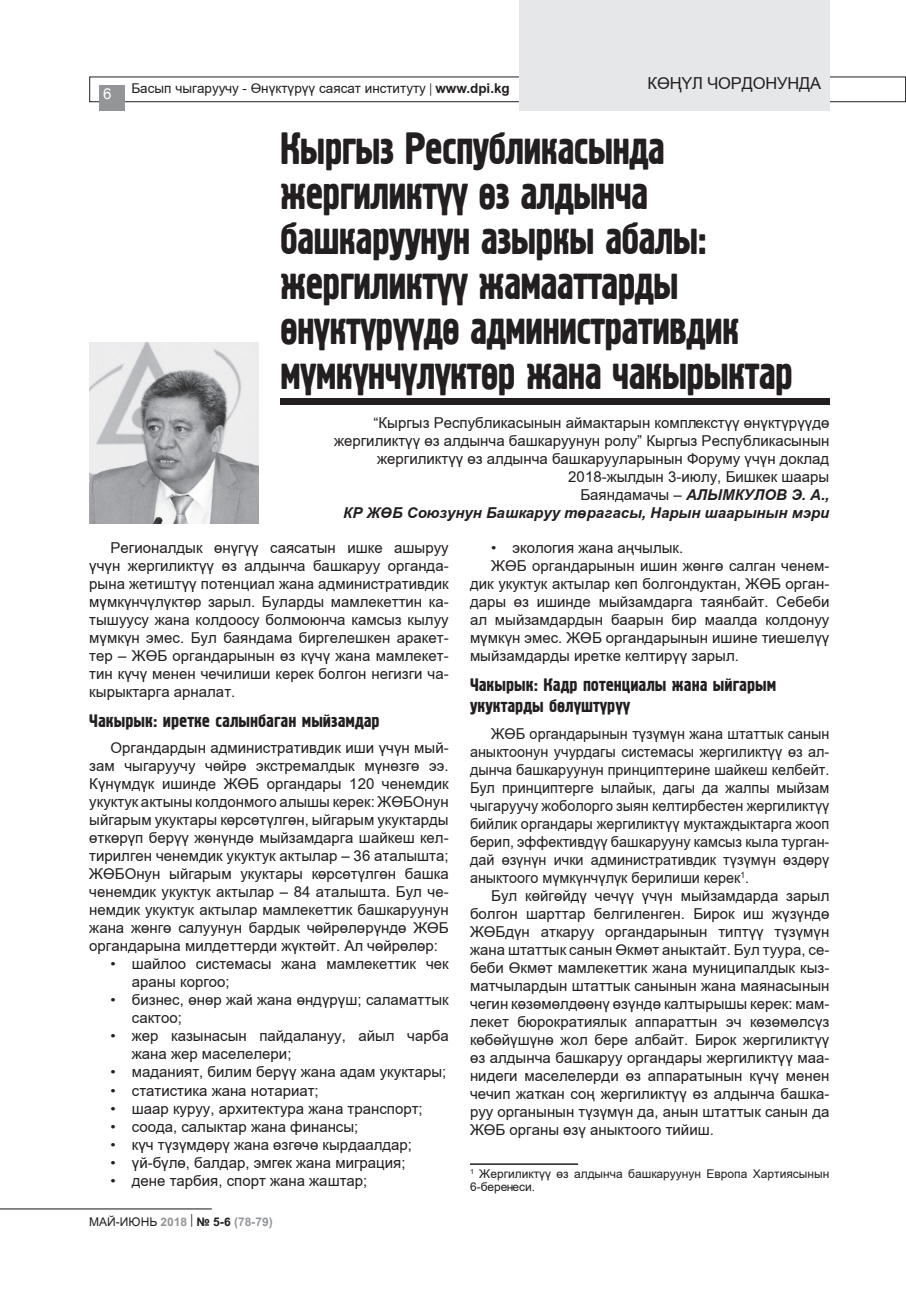
<style>
.page{position:relative;width:906px;height:1289px;background:#fff}
.page>*{position:absolute;margin:0;border:0;box-sizing:border-box;transform-origin:0 0}
.t1{font:45px/45px "KS Hermes";letter-spacing:-.02em;color:#231f20;scale:.88 1}
.t2{font:18px/21.6px "KS Hermes";color:#231f20}
.t3{font:16.5px "Arial KZ";letter-spacing:-.01em;color:#231f20}
.t4{font:15px/18px "Arial KZ";color:#231f20;text-align:justify}
.t5{font:15px/18px "Arial KZ";color:#231f20;text-align:justify;scale:.96 1}
.t6{font:italic 15px/18px "Arial KZ Bold";color:#231f20;text-align:right}
.t7{font:15px "Arial";color:#fff}
.t8{font:13.5px "Arial KZ";color:#231f20}
.t9{font:12px/13.5px "Arial KZ";color:#231f20}
.t10{font:700 12px "Arial";color:#939598}
.s1{font-family:"Arial KZ Bold"}
.s2{font-family:"Arial KZ";font-style:normal}
.s3{font-weight:400;color:#231f20}
.s4{font-weight:400;font-size:13.5px;color:#231f20}
.s5{color:#231f20}
</style>
<div class="page">
<div style="left:89px;top:77px;width:817px;height:25px;border:1px solid #231f20"></div>
<div style="left:99px;top:85px;width:25px;height:26px;background:#939598"></div>
<div style="left:519px;top:0;width:310px;height:111px;background:#e6e7e9"></div>
<hr style="left:0;top:1208px;width:212px;height:1px;background:#636366">
<div style="left:280px;top:398px;width:550px;height:7px;background:#231f20"></div>
<hr style="left:470px;top:1163px;width:108px;height:1px;background:#231f20">
<img style="left:89px;top:342px;width:169px;height:181px">
<p class="t7" style="left:103px;top:85px;width:10px">6</p>
<p class="t8" style="left:131px;top:79px;width:380px">Басып чыгаруучу - Өнүктүрүү саясат институту | <span class="s1">www.dpi.kg</span></p>
<p class="t3" style="left:647px;top:71px;width:175px">КӨҢҮЛ ЧОРДОНУНДА</p>
<h1 class="t1" style="left:280px;top:128px;width:584px">Кыргыз Республикасында жергиликт== ёз алдынча башкаруунун азыркы абалы: жергиликт== жамааттарды ён=кт=р==дё административдик м=мк=нч=л=ктёр жана чакырыктар</h1>
<p class="t4" style="left:334px;top:413px;width:497px;text-align:right">“Кыргыз Республикасынын аймактарын комплекстүү өнүктүрүүдө жергиликтүү өз алдынча башкаруунун ролу” Кыргыз Республикасынын жергиликтүү өз алдынча башкарууларынын Форуму үчүн доклад 2018-жылдын 3-июлу, Бишкек шаары</p>
<p class="t6" style="left:343px;top:485px;width:488px"><span class="s2">Баяндамачы –</span> АЛЫМКУЛОВ Э. А.,<br>КР ЖӨБ Союзунун Башкаруу төрагасы, Нарын шаарынын мэри</p>
<p class="t4" style="left:89px;top:538px;width:361px;text-indent:21px">Регионалдык өнүгүү саясатын ишке ашыруу үчүн жергиликтүү өз алдынча башкаруу органда&shy;рына жетиштүү потенциал жана административдик мүмкүнчүлүктөр зарыл. Буларды мамлекеттин ка&shy;тышуусу жана колдоосу болмоюнча камсыз кылуу мүмкүн эмес. Бул баяндама биргелешкен аракет&shy;тер – ЖӨБ органдарынын өз күчү жана мамлекет&shy;тин күчү менен чечилиши керек болгон негизги ча&shy;кырыктарга арналат.</p>
<p class="t2" style="left:89px;top:710px;width:292px">Чакырык: иретке салынбаган мыйзамдар</p>
<p class="t4" style="left:89px;top:739px;width:361px;text-indent:21px">Органдардын административдик иши үчүн мый&shy;зам чыгаруучу чөйрө экстремалдык мүнөзгө ээ.<br>Күнүмдүк ишинде ЖӨБ органдары 120 ченемдик укуктук актыны колдонмого алышы керек: ЖӨБОнун ыйгарым укуктары көрсөтүлгөн, ыйгарым укуктарды өткөрүп берүү жөнүндө мыйзамдарга шайкеш кел&shy;тирилген ченемдик укуктук актылар – 36 аталышта; ЖӨБОнун ыйгарым укуктары көрсөтүлгөн башка ченемдик укуктук актылар – 84 аталышта. Бул че&shy;немдик укуктук актылар мамлекеттик башкаруунун жана жөнгө салуунун бардык чөйрөлөрүндө ЖӨБ органдарына милдеттерди жүктөйт. Ал чөйрөлөр:</p>
<p class="t4" style="left:132px;top:955px;width:318px;text-indent:-21px">• шайлоо системасы жана мамлекеттик чек араны коргоо;</p>
<p class="t4" style="left:132px;top:991px;width:318px;text-indent:-21px">• бизнес, өнөр жай жана өндүрүш; саламаттык сактоо;</p>
<p class="t4" style="left:132px;top:1027px;width:318px;text-indent:-21px">• жер казынасын пайдалануу, айыл чарба жана жер маселелери;</p>
<p class="t4" style="left:111px;top:1063px;width:337px">• маданият, билим берүү жана адам укуктары;</p>
<p class="t4" style="left:111px;top:1081px;width:210px">• статистика жана нотариат;</p>
<p class="t4" style="left:111px;top:1099px;width:314px">• шаар куруу, архитектура жана транспорт;</p>
<p class="t4" style="left:111px;top:1117px;width:249px">• соода, салыктар жана финансы;</p>
<p class="t4" style="left:111px;top:1135px;width:303px">• күч түзүмдөрү жана өзгөчө кырдаалдар;</p>
<p class="t4" style="left:111px;top:1153px;width:296px">• үй-бүлө, балдар, эмгек жана миграция;</p>
<p class="t4" style="left:111px;top:1171px;width:258px">• дене тарбия, спорт жана жаштар;</p>
<p class="t4" style="left:491px;top:538px;width:194px">• экология жана аңчылык.</p>
<p class="t4" style="left:491px;top:556px;width:340px">ЖӨБ органдарынын ишин жөнгө салган ченем-</p>
<p class="t4" style="left:470px;top:574px;width:361px">дик укуктук актылар көп болгондуктан, ЖӨБ орган-</p>
<p class="t4" style="left:470px;top:592px;width:361px">дары өз ишинде мыйзамдарга таянбайт. Себеби</p>
<p class="t4" style="left:470px;top:610px;width:361px">ал мыйзамдардын баарын бир маалда колдонуу</p>
<p class="t4" style="left:470px;top:628px;width:361px">мүмкүн эмес. ЖӨБ органдарынын ишине тиешелүү</p>
<p class="t4" style="left:470px;top:646px;width:270px">мыйзамдарды иретке келтирүү зарыл.</p>
<p class="t2" style="left:470px;top:674px;width:308px">Чакырык: Кадр потенциалы жана ыйгарым укуктарды бёл=шт=р==</p>
<p class="t5" style="left:470px;top:724px;width:376px;text-indent:21px">ЖӨБ органдарынын түзүмүн жана штаттык санын аныктоонун учурдагы системасы жергиликтүү өз ал&shy;дынча башкаруунун принциптерине шайкеш келбейт.<br>Бул принциптерге ылайык, дагы да жалпы мыйзам чыгаруучу жоболорго зыян келтирбестен жергиликтүү бийлик органдары жергиликтүү муктаждыктарга жооп берип, эффективдүү башкарууну камсыз кыла турган&shy;дай өзүнүн ички административдик түзүмүн өздөрү аныктоого мүмкүнчүлүк берилиши керек<sup>1</sup>.</p>
<p class="t4" style="left:470px;top:886px;width:361px;text-indent:21px">Бул көйгөйдү чечүү үчүн мыйзамдарда зарыл болгон шарттар белгиленген. Бирок иш жүзүндө ЖӨБдүн аткаруу органдарынын типтүү түзүмүн жана штаттык санын Өкмөт аныктайт. Бул туура, се&shy;беби Өкмөт мамлекеттик жана муниципалдык кыз&shy;матчылардын штаттык санынын жана маянасынын чегин көзөмөлдөөнү өзүндө калтырышы керек: мам&shy;лекет бюрократиялык аппараттын эч көзөмөлсүз көбөйүшүнө жол бере албайт. Бирок жергиликтүү өз алдынча башкаруу органдары жергиликтүү маа&shy;нидеги маселелерди өз аппаратынын күчү менен чечип жаткан соң жергиликтүү өз алдынча башка&shy;руу органынын түзүмүн да, анын штаттык санын да ЖӨБ органы өзү аныктоого тийиш.</p>
<p class="t9" style="left:470px;top:1166px;width:361px"><sup>1</sup> Жергиликтүү өз алдынча башкаруунун Европа Хартиясынын<br>6-беренеси.</p>
<p class="t10" style="left:89px;top:1215px;width:185px"><span class="s3">МАЙ-ИЮНЬ</span> 2018 <span class="s4">|</span> <span class="s5">№ 5-6</span> (78-79)</p>
</div>
